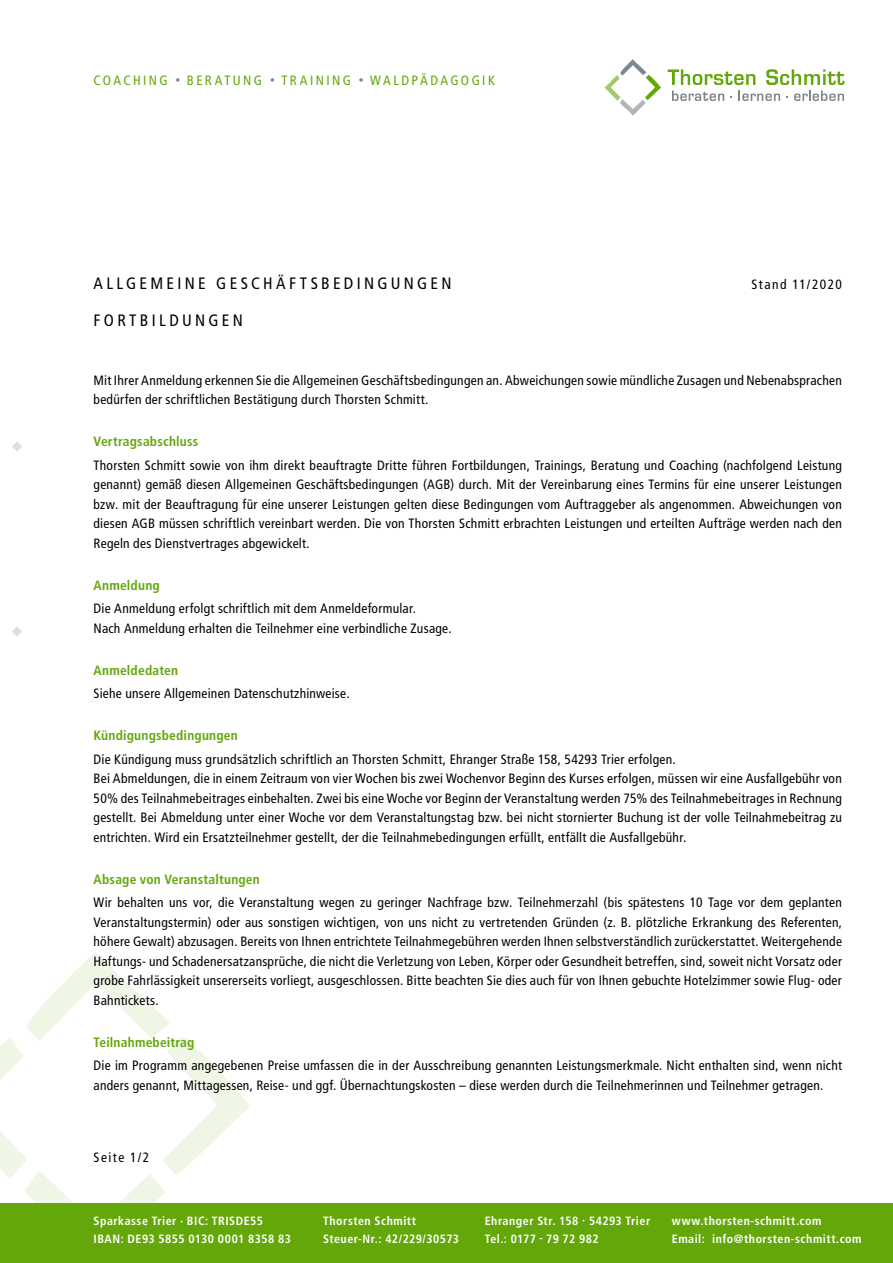
<style>
.page{position:relative;width:893px;height:1263px;background:#fff}
.page>*{position:absolute;margin:0;border:0;box-sizing:border-box;transform-origin:0 0}
.t1{font:condensed 16.5px "Frutiger LT";letter-spacing:.2em;color:#000}
.t2{font:condensed 13.5px/19.5px "Frutiger LT";letter-spacing:.02em;color:#000}
.t3{font:700 condensed 13.5px "Frutiger LT";letter-spacing:.015em;color:#63a70a}
.t4{font:condensed 13.5px "Frutiger LT";letter-spacing:.18em;color:#63a70a}
.t5{font:condensed 13.5px "Frutiger LT";letter-spacing:.1em;color:#000}
.t6{font:700 condensed 12px/18px "Frutiger LT";letter-spacing:.04em;color:#fff}
</style>
<div class="page">
<svg style="left:0;top:952px;width:249px;height:251px"></svg>
<svg style="left:12px;top:442px;width:10px;height:9px"></svg>
<svg style="left:12px;top:627px;width:10px;height:9px"></svg>
<div style="left:0;top:1203px;width:893px;height:60px;background:#63a70a"></div>
<svg style="left:604px;top:59px;width:57px;height:57px"></svg>
<svg style="left:668px;top:69px;width:177px;height:32px"></svg>
<p class="t4" style="left:94px;top:72px;width:76px">COACHING</p>
<p class="t4" style="left:176px;top:72px;width:88px"><sup>◆</sup> BERATUNG</p>
<p class="t4" style="left:270px;top:72px;width:82px"><sup>◆</sup> TRAINING</p>
<p class="t4" style="left:359px;top:72px;width:138px"><sup>◆</sup> WALDPÄDAGOGIK</p>
<p class="t1" style="left:94px;top:273px;width:359px">ALLGEMEINE GESCHÄFTSBEDINGUNGEN</p>
<p class="t5" style="left:752px;top:276px;width:92px">Stand 11/2020</p>
<p class="t1" style="left:94px;top:311px;width:151px">FORTBILDUNGEN</p>
<p class="t2" style="left:94px;top:370px;width:750px">Mit Ihrer Anmeldung erkennen Sie die Allgemeinen Geschäftsbedingungen an. Abweichungen sowie mündliche Zusagen und Nebenabsprachen bedürfen der schriftlichen Bestätigung durch Thorsten Schmitt.</p>
<p class="t3" style="left:94px;top:433px;width:106px">Vertragsabschluss</p>
<p class="t2" style="left:94px;top:455px;width:750px;text-align:justify">Thorsten Schmitt sowie von ihm direkt beauftragte Dritte führen Fortbildungen, Trainings, Beratung und Coaching (nachfolgend Leistung genannt) gemäß diesen Allgemeinen Geschäftsbedingungen (AGB) durch. Mit der Vereinbarung eines Termins für eine unserer Leistungen bzw. mit der Beauftragung für eine unserer Leistungen gelten diese Bedingungen vom Auftraggeber als angenommen. Abweichungen von diesen AGB müssen schriftlich vereinbart werden. Die von Thorsten Schmitt erbrachten Leistungen und erteilten Aufträge werden nach den Regeln des Dienstvertrages abgewickelt.</p>
<p class="t3" style="left:94px;top:577px;width:68px">Anmeldung</p>
<p class="t2" style="left:94px;top:599px;width:360px">Die Anmeldung erfolgt schriftlich mit dem Anmeldeformular.<br>Nach Anmeldung erhalten die Teilnehmer eine verbindliche Zusage.</p>
<p class="t3" style="left:94px;top:662px;width:86px">Anmeldedaten</p>
<p class="t2" style="left:94px;top:684px;width:258px">Siehe unsere Allgemeinen Datenschutzhinweise.</p>
<p class="t3" style="left:94px;top:727px;width:146px">Kündigungsbedingungen</p>
<p class="t2" style="left:94px;top:749px;width:750px">Die Kündigung muss grundsätzlich schriftlich an Thorsten Schmitt, Ehranger Straße 158, 54293 Trier erfolgen.<br>Bei Abmeldungen, die in einem Zeitraum von vier Wochen bis zwei Wochenvor Beginn des Kurses erfolgen, müssen wir eine Ausfallgebühr von 50% des Teilnahmebeitrages einbehalten. Zwei bis eine Woche vor Beginn der Veranstaltung werden 75% des Teilnahmebeitrages in Rechnung gestellt. Bei Abmeldung unter einer Woche vor dem Veranstaltungstag bzw. bei nicht stornierter Buchung ist der volle Teilnahmebeitrag zu entrichten. Wird ein Ersatzteilnehmer gestellt, der die Teilnahmebedingungen erfüllt, entfällt die Ausfallgebühr.</p>
<p class="t3" style="left:94px;top:871px;width:168px">Absage von Veranstaltungen</p>
<p class="t2" style="left:94px;top:893px;width:750px;text-align:justify">Wir behalten uns vor, die Veranstaltung wegen zu geringer Nachfrage bzw. Teilnehmerzahl (bis spätestens 10 Tage vor dem geplanten Veranstaltungstermin) oder aus sonstigen wichtigen, von uns nicht zu vertretenden Gründen (z. B. plötzliche Erkrankung des Referenten, höhere Gewalt) abzusagen. Bereits von Ihnen entrichtete Teilnahmegebühren werden Ihnen selbstverständlich zurückerstattet. Weitergehende Haftungs- und Schadenersatzansprüche, die nicht die Verletzung von Leben, Körper oder Gesundheit betreffen, sind, soweit nicht Vorsatz oder grobe Fahrlässigkeit unsererseits vorliegt, ausgeschlossen. Bitte beachten Sie dies auch für von Ihnen gebuchte Hotelzimmer sowie Flug- oder Bahntickets.</p>
<p class="t3" style="left:94px;top:1034px;width:102px">Teilnahmebeitrag</p>
<p class="t2" style="left:94px;top:1056px;width:750px">Die im Programm angegebenen Preise umfassen die in der Ausschreibung genannten Leistungsmerkmale. Nicht enthalten sind, wenn nicht anders genannt, Mittagessen, Reise- und ggf. Übernachtungskosten – diese werden durch die Teilnehmerinnen und Teilnehmer getragen.</p>
<p class="t2" style="left:94px;top:1148px;width:57px">Seite 1/2</p>
<p class="t6" style="left:94px;top:1212px;width:199px">Sparkasse Trier · BIC: TRISDE55<br>IBAN: DE93 5855 0130 0001 8358 83</p>
<p class="t6" style="left:323px;top:1212px;width:137px">Thorsten Schmitt<br>Steuer-Nr.: 42/229/30573</p>
<p class="t6" style="left:485px;top:1212px;width:167px">Ehranger Str. 158 · 54293 Trier<br>Tel.: 0177 - 79 72 982</p>
<p class="t6" style="left:672px;top:1212px;width:191px">www.thorsten-schmitt.com<br>Email: info@thorsten-schmitt.com</p>
</div>
